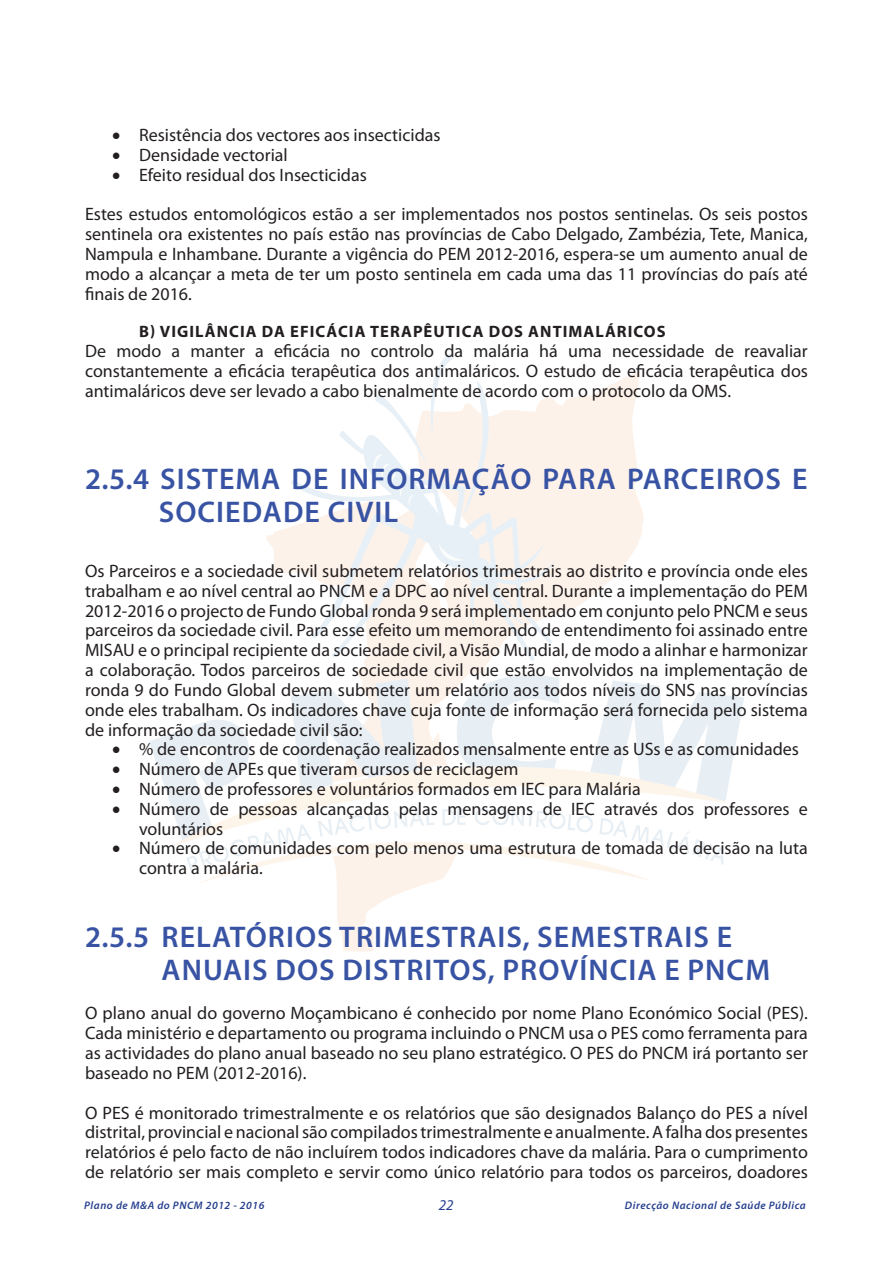
<style>
.page{position:relative;width:893px;height:1263px;background:#fff}
.page>*{position:absolute;margin:0;border:0;box-sizing:border-box;transform-origin:0 0}
.t1{font:600 30px "Myriad Pro";letter-spacing:.035em;color:#3853a3}
.t2{font:18px/19.8px "Myriad Pro";color:#231f20;text-align:justify}
.t3{font:700 16.5px "Myriad Pro";letter-spacing:.065em;color:#231f20}
.t4{font:italic 15px "Myriad Pro";color:#253f8e}
.t5{font:italic 600 10.95px "Myriad Pro";letter-spacing:.05em;color:#253f8e}
</style>
<div class="page">
<svg style="left:266px;top:371px;width:378px;height:581px"></svg>
<svg style="left:149px;top:669px;width:595px;height:133px"></svg>
<svg style="left:170px;top:739px;width:561px;height:145px"></svg>
<svg style="left:186px;top:824px;width:126px;height:49px"></svg>
<svg style="left:318px;top:809px;width:116px;height:28px"></svg>
<svg style="left:442px;top:809px;width:24px;height:16px"></svg>
<svg style="left:475px;top:808px;width:118px;height:24px"></svg>
<svg style="left:599px;top:818px;width:125px;height:47px"></svg>
<svg style="left:290px;top:354px;width:266px;height:308px"></svg>
<svg style="left:371px;top:454px;width:114px;height:128px"></svg>
<p class="t2" style="left:112px;top:125px;width:330px">• Resistência dos vectores aos insecticidas</p>
<p class="t2" style="left:112px;top:145px;width:177px">• Densidade vectorial</p>
<p class="t2" style="left:112px;top:164px;width:256px">• Efeito residual dos Insecticidas</p>
<p class="t2" style="left:85px;top:204px;width:724px">Estes estudos entomológicos estão a ser implementados nos postos sentinelas. Os seis postos sentinela ora existentes no país estão nas províncias de Cabo Delgado, Zambézia, Tete, Manica, Nampula e Inhambane. Durante a vigência do PEM 2012-2016, espera-se um aumento anual de modo a alcançar a meta de ter um posto sentinela em cada uma das 11 províncias do país até finais de 2016.</p>
<p class="t3" style="left:139px;top:321px;width:31px">B) VIGIL</p>
<p class="t3" style="left:205px;top:321px;width:23px">ÂNCIA</p>
<p class="t3" style="left:262px;top:321px;width:38px">DA EFIC</p>
<p class="t3" style="left:327px;top:321px;width:22px">ÁCIA</p>
<p class="t3" style="left:370px;top:321px;width:12px">TERAP</p>
<p class="t3" style="left:424px;top:321px;width:21px">ÊUTICA</p>
<p class="t3" style="left:489px;top:321px;width:12px">DOS</p>
<p class="t3" style="left:528px;top:321px;width:12px">ANTIMAL</p>
<p class="t3" style="left:605px;top:321px;width:23px">ÁRICOS</p>
<p class="t2" style="left:85px;top:341px;width:724px">De modo a manter a eficácia no controlo da malária há uma necessidade de reavaliar constantemente a eficácia terapêutica dos antimaláricos. O estudo de eficácia terapêutica dos antimaláricos deve ser levado a cabo bienalmente de acordo com o protocolo da OMS.</p>
<h1 class="t1" style="left:85px;top:460px;width:110px">2.5.4 SISTEMA</h1>
<h1 class="t1" style="left:292px;top:460px;width:69px">DE INFORMAÇÃO</h1>
<h1 class="t1" style="left:543px;top:460px;width:19px">PARA</h1>
<h1 class="t1" style="left:627px;top:460px;width:34px">PARCEIROS</h1>
<h1 class="t1" style="left:792px;top:460px;width:14px">E</h1>
<h1 class="t1" style="left:159px;top:493px;width:19px">SOCIEDADE</h1>
<h1 class="t1" style="left:328px;top:493px;width:15px">CIVIL</h1>
<p class="t2" style="left:85px;top:561px;width:724px">Os Parceiros e a sociedade civil submetem relatórios trimestrais ao distrito e província onde eles trabalham e ao nível central ao PNCM e a DPC ao nível central. Durante a implementação do PEM 2012-2016 o projecto de Fundo Global ronda 9 será implementado em conjunto pelo PNCM e seus parceiros da sociedade civil. Para esse efeito um memorando de entendimento foi assinado entre MISAU e o principal recipiente da sociedade civil, a Visão Mundial, de modo a alinhar e harmonizar a colaboração. Todos parceiros de sociedade civil que estão envolvidos na implementação de ronda 9 do Fundo Global devem submeter um relatório aos todos níveis do SNS nas províncias onde eles trabalham. Os indicadores chave cuja fonte de informação será fornecida pelo sistema de informação da sociedade civil são:</p>
<p class="t2" style="left:112px;top:739px;width:688px">• % de encontros de coordenação realizados mensalmente entre as USs e as comunidades</p>
<p class="t2" style="left:112px;top:759px;width:408px">• Número de APEs que tiveram cursos de reciclagem</p>
<p class="t2" style="left:112px;top:779px;width:530px">• Número de professores e voluntários formados em IEC para Malária</p>
<p class="t2" style="left:139px;top:798px;width:670px;text-indent:-27px">• Número de pessoas alcançadas pelas mensagens de IEC através dos professores e voluntários</p>
<p class="t2" style="left:139px;top:838px;width:670px;text-indent:-27px">• Número de comunidades com pelo menos uma estrutura de tomada de decisão na luta contra a malária.</p>
<h1 class="t1" style="left:85px;top:918px;width:112px">2.5.5 RELAT</h1>
<h1 class="t1" style="left:246px;top:918px;width:39px">ÓRIOS</h1>
<h1 class="t1" style="left:339px;top:918px;width:18px">TRIMESTRAIS</h1>
<h1 class="t1" style="left:523px;top:918px;width:33px">, SEMESTRAIS</h1>
<h1 class="t1" style="left:717px;top:918px;width:14px">E</h1>
<h1 class="t1" style="left:85px;top:951px;width:27px">ANUAIS</h1>
<h1 class="t1" style="left:275px;top:951px;width:20px">DOS</h1>
<h1 class="t1" style="left:342px;top:951px;width:17px">DISTRITOS</h1>
<h1 class="t1" style="left:488px;top:951px;width:33px">, PROVÍNCIA</h1>
<h1 class="t1" style="left:664px;top:951px;width:107px">E PNCM</h1>
<p class="t2" style="left:85px;top:1003px;width:724px">O plano anual do governo Moçambicano é conhecido por nome Plano Económico Social (PES).<br>Cada ministério e departamento ou programa incluindo o PNCM usa o PES como ferramenta para as actividades do plano anual baseado no seu plano estratégico. O PES do PNCM irá portanto ser baseado no PEM (2012-2016).</p>
<p class="t2" style="left:85px;top:1102px;width:724px">O PES é monitorado trimestralmente e os relatórios que são designados Balanço do PES a nível distrital, provincial e nacional são compilados trimestralmente e anualmente. A falha dos presentes relatórios é pelo facto de não incluírem todos indicadores chave da malária. Para o cumprimento de relatório ser mais completo e servir como único relatório para todos os parceiros, doadores</p>
<p class="t5" style="left:84px;top:1198px;width:182px">Plano de M&amp;A do PNCM 2012 - 2016</p>
<p class="t4" style="left:439px;top:1196px;width:16px">22</p>
<p class="t5" style="left:625px;top:1198px;width:183px">Direcção Nacional de Saúde Pública</p>
</div>
